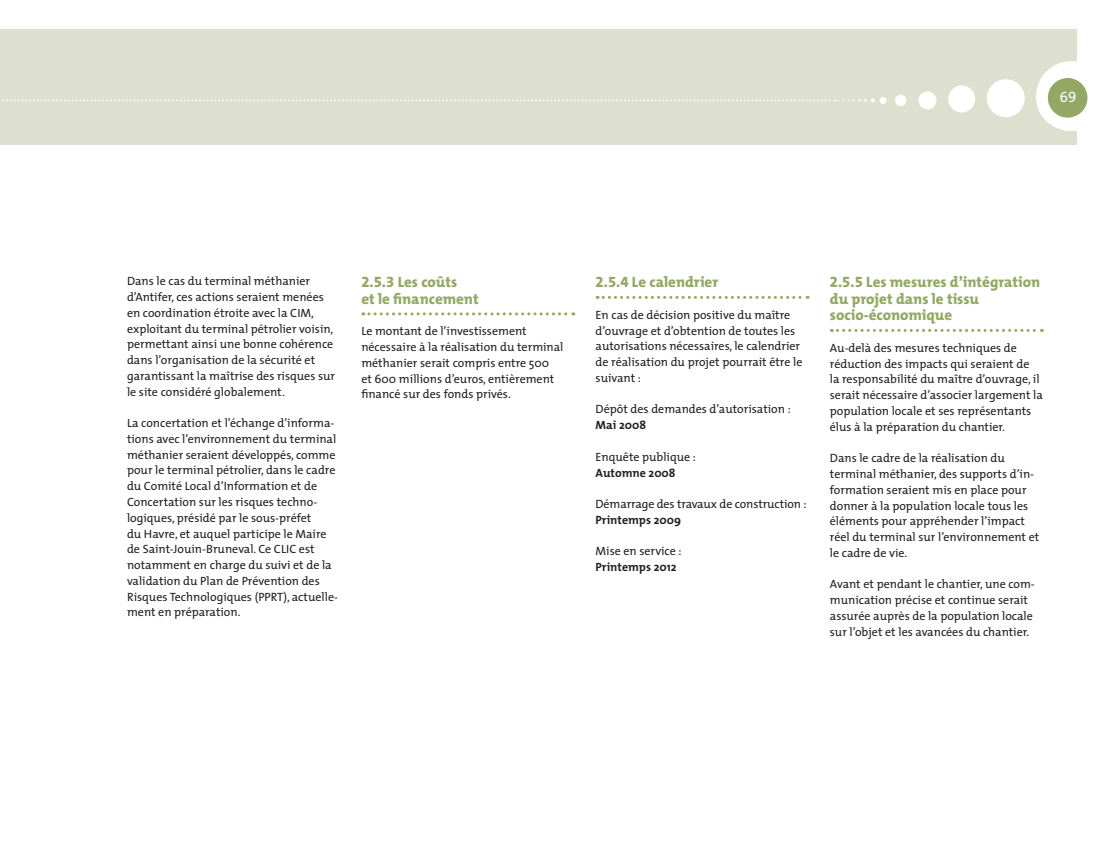
<style>
.page{position:relative;width:1106px;height:851px;background:#fff}
.page>*{position:absolute;margin:0;border:0;box-sizing:border-box;transform-origin:0 0}
.t1{font:800 15px/16.5px "The Mix";color:#94a866}
.t2{font:15px "The Mix Expert";color:#fff}
.t3{font:12px/15.8px "The Mix";color:#231f20}
.t4{font:700 12px "The Mix";color:#231f20}
.s1{font-family:"The Mix Extra Bold Expert";font-weight:400}
</style>
<div class="page">
<div style="left:0;top:30px;width:1076px;height:115px;background:#dde0ce"></div>
<div style="left:1036px;top:61px;width:70px;height:70px;background:#fff;border-radius:50%"></div>
<div style="left:986px;top:79px;width:38px;height:38px;background:#fff;border-radius:50%"></div>
<div style="left:948px;top:85px;width:27px;height:27px;background:#fff;border-radius:50%"></div>
<div style="left:918px;top:91px;width:18px;height:18px;background:#fff;border-radius:50%"></div>
<div style="left:895px;top:95px;width:11px;height:11px;background:#fff;border-radius:50%"></div>
<div style="left:879px;top:97px;width:7px;height:7px;background:#fff;border-radius:50%"></div>
<svg style="left:2px;top:98px;width:873px;height:4px"></svg>
<div style="left:1036px;top:65px;width:65px;height:65px;background:#fff;border-radius:50%"></div>
<div style="left:1047px;top:78px;width:40px;height:40px;background:#94a866;border-radius:50%"></div>
<svg style="left:363px;top:312px;width:211px;height:3px"></svg>
<svg style="left:597px;top:296px;width:211px;height:3px"></svg>
<svg style="left:831px;top:329px;width:211px;height:3px"></svg>
<p class="t2" style="left:1060px;top:88px;width:18px">69</p>
<p class="t3" style="left:127px;top:274px;width:210px">Dans le cas du terminal méthanier d’Antifer, ces actions seraient menées en coordination étroite avec la CIM, exploitant du terminal pétrolier voisin, permettant ainsi une bonne cohérence dans l’organisation de la sécurité et garantissant la maîtrise des risques sur le site considéré globalement.</p>
<p class="t3" style="left:127px;top:415px;width:213px">La concertation et l’échange d’informa&shy;tions avec l’environnement du terminal méthanier seraient développés, comme pour le terminal pétrolier, dans le cadre du Comité Local d’Information et de Concertation sur les risques techno&shy;logiques, présidé par le sous-préfet<br>du Havre, et auquel participe le Maire de Saint-Jouin-Bruneval. Ce CLIC est notamment en charge du suivi et de la validation du Plan de Prévention des Risques Technologiques (PPRT), actuelle&shy;ment en préparation.</p>
<p class="t1" style="left:361px;top:275px;width:119px"><span class="s1">2.5.3</span> Les coûts<br>et le financement</p>
<p class="t3" style="left:361px;top:324px;width:204px">Le montant de l’investissement nécessaire à la réalisation du terminal méthanier serait compris entre 500<br>et 600 millions d’euros, entièrement financé sur des fonds privés.</p>
<p class="t1" style="left:595px;top:275px;width:124px"><span class="s1">2.5.4</span> Le calendrier</p>
<p class="t3" style="left:595px;top:307px;width:208px">En cas de décision positive du maître d’ouvrage et d’obtention de toutes les autorisations nécessaires, le calendrier de réalisation du projet pourrait être le suivant :</p>
<p class="t3" style="left:595px;top:402px;width:197px">Dépôt des demandes d’autorisation :</p>
<p class="t4" style="left:595px;top:419px;width:52px">Mai 2008</p>
<p class="t3" style="left:595px;top:449px;width:102px">Enquête publique :</p>
<p class="t4" style="left:595px;top:466px;width:81px">Automne 2008</p>
<p class="t3" style="left:595px;top:496px;width:212px">Démarrage des travaux de construction :</p>
<p class="t4" style="left:595px;top:513px;width:87px">Printemps 2009</p>
<p class="t3" style="left:595px;top:544px;width:88px">Mise en service :</p>
<p class="t4" style="left:595px;top:561px;width:82px">Printemps 2012</p>
<p class="t1" style="left:830px;top:275px;width:212px"><span class="s1">2.5.5</span> Les mesures d’intégration du projet dans le tissu socio-économique</p>
<p class="t3" style="left:830px;top:340px;width:214px">Au-delà des mesures techniques de réduction des impacts qui seraient de<br>la responsabilité du maître d’ouvrage, il serait nécessaire d’associer largement la population locale et ses représentants élus à la préparation du chantier.</p>
<p class="t3" style="left:830px;top:451px;width:211px">Dans le cadre de la réalisation du terminal méthanier, des supports d’in&shy;formation seraient mis en place pour donner à la population locale tous les éléments pour appréhender l’impact réel du terminal sur l’environnement et le cadre de vie.</p>
<p class="t3" style="left:830px;top:577px;width:206px">Avant et pendant le chantier, une com&shy;munication précise et continue serait assurée auprès de la population locale sur l’objet et les avancées du chantier.</p>
</div>
